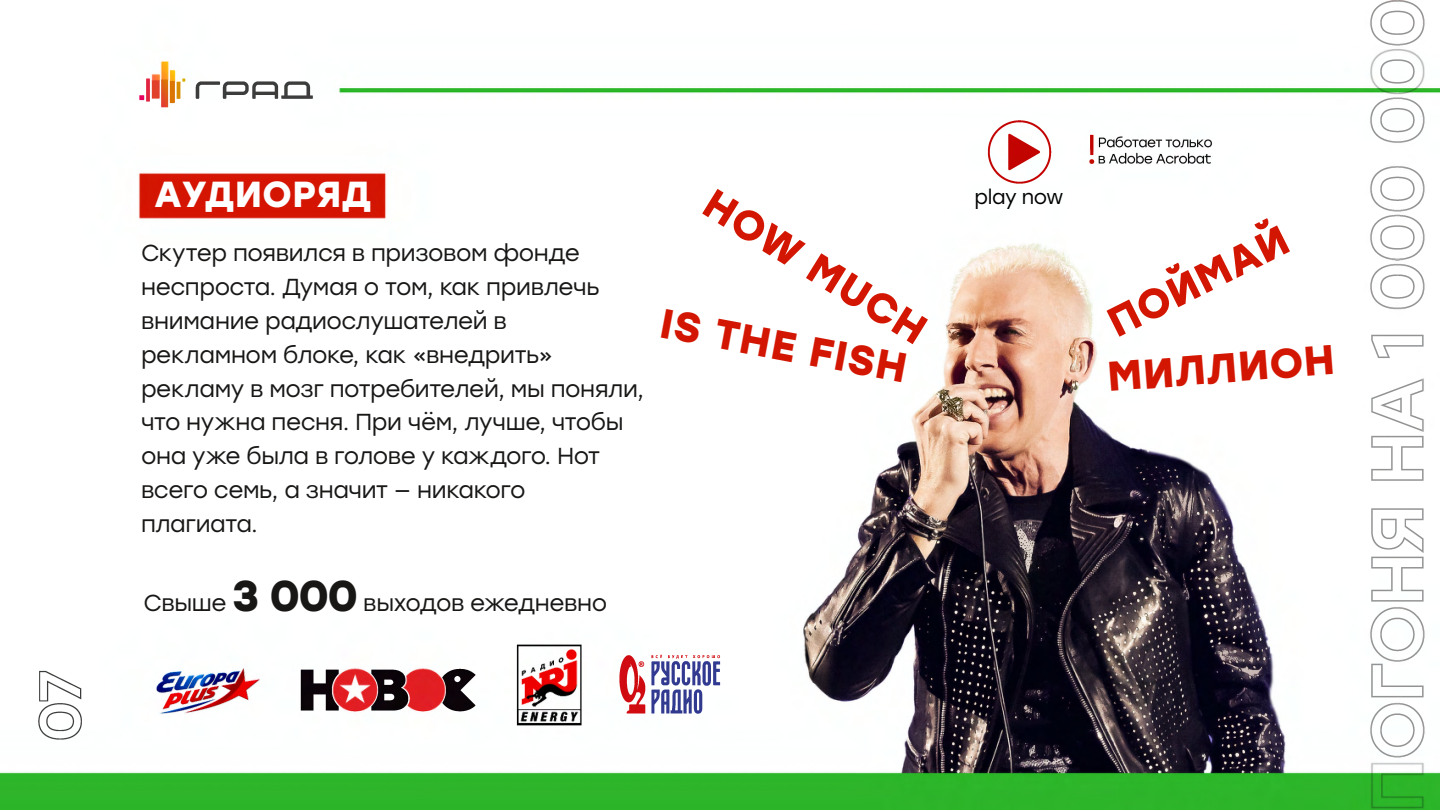
<style>
.page{position:relative;width:1440px;height:810px;background:#fff}
.page>*{position:absolute;margin:0;border:0;box-sizing:border-box;transform-origin:0 0}
.t1{font:700 41.4px "Stolzl";color:#d21601}
.t2{font:700 36.2px "Stolzl";letter-spacing:.01em;color:#fff}
.t3{font:23.1px/33.8px "Stolzl";letter-spacing:-.02em;color:#181716}
.t4{font:20px "Stolzl";letter-spacing:-.025em;color:#000}
.s1{font-weight:700;font-size:43px}
</style>
<div class="page">
<img style="left:0;top:0;width:1440px;height:810px">
<h2 class="t2" style="left:154px;top:168px;width:219px">АУДИОРЯД</h2>
<h1 class="t1" style="left:724px;top:174px;width:255px;rotate:32deg">HOW MUCH</h1>
<p class="t3" style="left:141px;top:235px;width:505px">Скутер появился в призовом фонде неспроста. Думая о том, как привлечь внимание радиослушателей в рекламном блоке, как «внедрить» рекламу в мозг потребителей, мы поняли, что нужна песня. При чём, лучше, чтобы она уже была в голове у каждого. Нот всего семь, а значит — никакого плагиата.</p>
<h1 class="t1" style="left:667px;top:292px;width:252px;rotate:11deg">IS THE FISH</h1>
<p class="t3" style="left:143px;top:585px;width:465px">Свыше <span class="s1">3 000</span> выходов ежедневно</p>
<p class="t4" style="left:975px;top:183px;width:90px">play now</p>
<h1 class="t1" style="left:1097px;top:299px;width:198px;rotate:-27deg">ПОЙМАЙ</h1>
<h1 class="t1" style="left:1106px;top:346px;width:229px;rotate:-4deg">МИЛЛИОН</h1>
</div>
